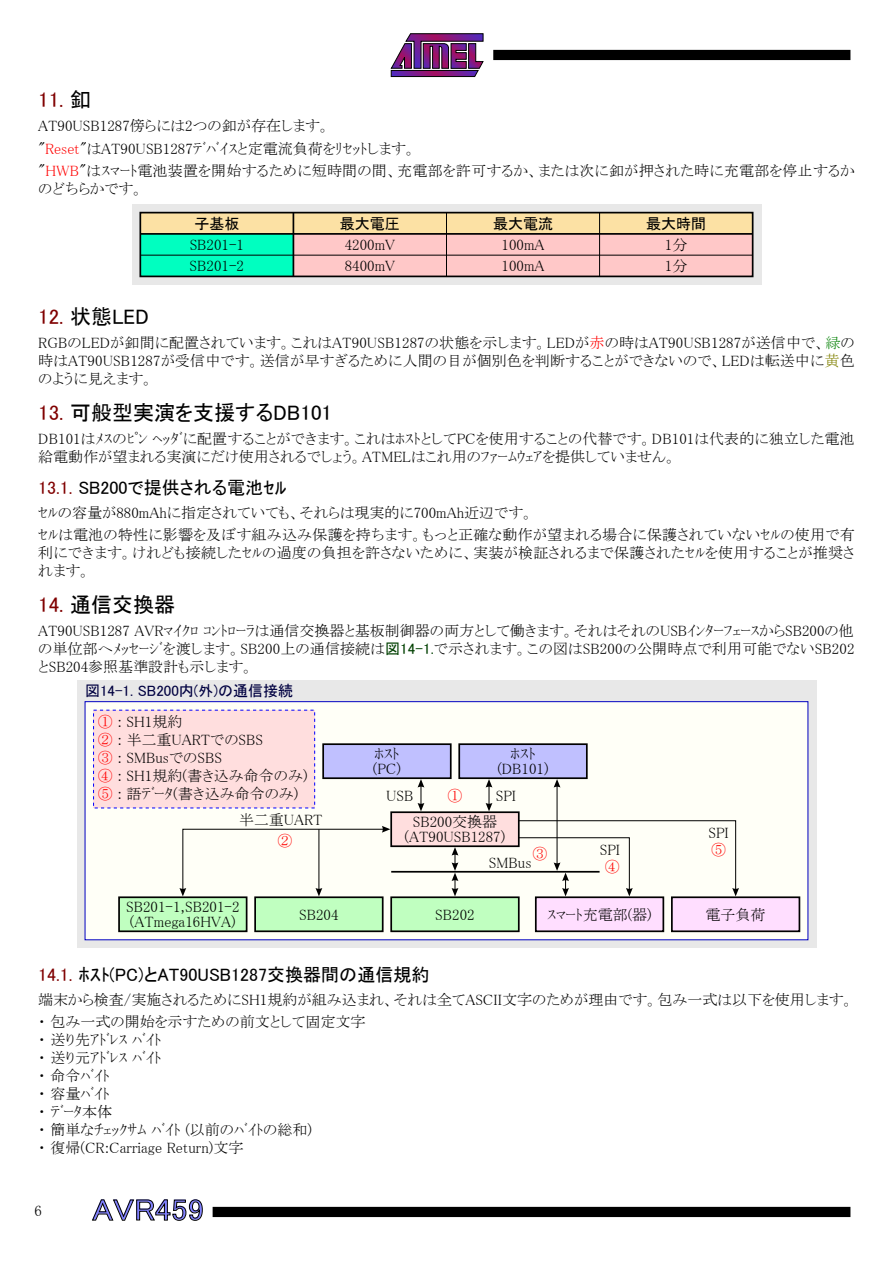
<style>
.page{position:relative;width:893px;height:1263px;background:#fff}
.page>*{position:absolute;margin:0;border:0;box-sizing:border-box;transform-origin:0 0}
.t1{font:30px "MS P Gothic";color:#8080ff;scale:1.1 1}
.t2{font:21px "MS P Gothic";color:#000}
.t3{font:21px "MS P Gothic";color:#800000}
.t4{font:18px "MS P Gothic";color:#000}
.t5{font:15px/18px "MS P Mincho";color:#000}
.t6{font:15px "MS P Gothic";color:#000040}
.t7{font:15px "MS P Gothic";color:#000}
.t8{font:15px "MS P Mincho";color:#f00}
.s1{color:#000}
.s2{color:#f00}
.s3{color:#800000}
.s4{color:#008000}
.s5{color:#808000}
.s6{font-family:"MS P Gothic";color:#004000}
</style>
<div class="page">
<svg style="left:390px;top:33px;width:94px;height:44px"></svg>
<div style="left:493px;top:50px;width:357px;height:10px;background:#000"></div>
<div style="left:213px;top:1207px;width:637px;height:10px;background:#000"></div>
<svg style="left:92px;top:1199px;width:111px;height:22px"></svg>
<div style="left:132px;top:204px;width:629px;height:81px;background:#e8e8e8"></div>
<div style="left:293px;top:234px;width:460px;height:42px;background:#ffc8c8"></div>
<div style="left:140px;top:234px;width:153px;height:42px;background:#00ffc0"></div>
<div style="left:140px;top:213px;width:613px;height:21px;background:#fce1a4"></div>
<div style="left:139px;top:212px;width:614px;height:65px;border:2px solid #000"></div>
<hr style="left:293px;top:213px;width:1px;height:63px;background:#000">
<hr style="left:140px;top:233px;width:613px;height:2px;background:#000">
<hr style="left:446px;top:213px;width:1px;height:63px;background:#000">
<hr style="left:599px;top:213px;width:1px;height:63px;background:#000">
<hr style="left:140px;top:255px;width:613px;height:1px;background:#000">
<div style="left:77px;top:680px;width:739px;height:268px;background:#e8e8e8"></div>
<div style="left:85px;top:702px;width:723px;height:238px;background:#fffff7"></div>
<div style="left:85px;top:701px;width:723px;height:239px;border:1px solid #0000c0"></div>
<div style="left:323px;top:744px;width:128px;height:34px;background:#c0c0ff"></div>
<div style="left:322px;top:743px;width:130px;height:36px;border:2px solid #000"></div>
<div style="left:459px;top:744px;width:128px;height:34px;background:#c0c0ff"></div>
<div style="left:458px;top:743px;width:130px;height:36px;border:2px solid #000"></div>
<div style="left:391px;top:812px;width:128px;height:34px;background:#ffdede"></div>
<div style="left:390px;top:811px;width:130px;height:36px;border:2px solid #000"></div>
<div style="left:119px;top:897px;width:128px;height:34px;background:#c0ffc0"></div>
<div style="left:118px;top:896px;width:129px;height:36px;border:2px solid #000"></div>
<div style="left:255px;top:897px;width:128px;height:34px;background:#c0ffc0"></div>
<div style="left:254px;top:896px;width:130px;height:36px;border:2px solid #000"></div>
<div style="left:391px;top:897px;width:128px;height:34px;background:#c0ffc0"></div>
<div style="left:390px;top:896px;width:130px;height:36px;border:2px solid #000"></div>
<div style="left:536px;top:897px;width:127px;height:34px;background:#ffdeff"></div>
<div style="left:535px;top:896px;width:129px;height:36px;border:2px solid #000"></div>
<div style="left:672px;top:897px;width:127px;height:34px;background:#ffdeff"></div>
<div style="left:671px;top:896px;width:129px;height:36px;border:2px solid #000"></div>
<hr style="left:391px;top:871px;width:209px;height:2px;background:#000">
<svg style="left:418px;top:779px;width:6px;height:32px"></svg>
<svg style="left:486px;top:779px;width:6px;height:32px"></svg>
<hr style="left:557px;top:782px;width:1px;height:85px;background:#000">
<svg style="left:554px;top:779px;width:6px;height:8px"></svg>
<svg style="left:452px;top:847px;width:6px;height:49px"></svg>
<svg style="left:518px;top:820px;width:221px;height:76px"></svg>
<svg style="left:179px;top:826px;width:211px;height:70px"></svg>
<div style="left:94px;top:710px;width:221px;height:98px;background:#ffdede"></div>
<h2 class="t3" style="left:38px;top:89px;width:54px">11. <span class="s1">釦</span></h2>
<p class="t5" style="left:38px;top:115px;width:818px;line-height:22.5px">AT90USB1287傍らには2つの釦が存在します。<br>"<span class="s2">Reset</span>"はAT90USB1287ﾃﾞﾊﾞｲｽと定電流負荷をﾘｾｯﾄします。<br>"<span class="s2">HWB</span>"はｽﾏｰﾄ電池装置を開始するために短時間の間、充電部を許可するか、または次に釦が押された時に充電部を停止するか</p>
<p class="t5" style="left:38px;top:180px;width:107px">のどちらかです。</p>
<p class="t7" style="left:194px;top:216px;width:46px">子基板</p>
<p class="t7" style="left:340px;top:216px;width:61px">最大電圧</p>
<p class="t5" style="left:190px;top:235px;width:56px">SB201-1</p>
<p class="t5" style="left:345px;top:235px;width:52px">4200mV</p>
<p class="t7" style="left:493px;top:216px;width:61px">最大電流</p>
<p class="t5" style="left:501px;top:235px;width:45px">100mA</p>
<p class="t7" style="left:646px;top:216px;width:61px">最大時間</p>
<p class="t5" style="left:665px;top:235px;width:24px">1分</p>
<p class="t5" style="left:190px;top:257px;width:56px">SB201-2</p>
<p class="t5" style="left:345px;top:257px;width:52px">8400mV</p>
<p class="t5" style="left:501px;top:257px;width:45px">100mA</p>
<p class="t5" style="left:665px;top:257px;width:24px">1分</p>
<h2 class="t2" style="left:38px;top:306px;width:112px"><span class="s3">12.</span> 状態LED</h2>
<p class="t5" style="left:38px;top:334px;width:818px;text-align:justify">RGBのLEDが釦間に配置されています。これはAT90USB1287の状態を示します。LEDが<span class="s2">赤</span>の時はAT90USB1287が送信中で、<span class="s4">緑</span>の時はAT90USB1287が受信中です。送信が早すぎるために人間の目が個別色を判断することができないので、LEDは転送中に<span class="s5">黄</span>色のように見えます。</p>
<h2 class="t2" style="left:38px;top:402px;width:295px"><span class="s3">13.</span> 可般型実演を支援するDB101</h2>
<p class="t5" style="left:38px;top:430px;width:818px">DB101はﾒｽのﾋﾟﾝ ﾍｯﾀﾞに配置することができます。これはﾎｽﾄとしてPCを使用することの代替です。DB101は代表的に独立した電池給電動作が望まれる実演にだけ使用されるでしょう。ATMELはこれ用のﾌｧｰﾑｳｪｱを提供していません。</p>
<p class="t4" style="left:38px;top:478px;width:250px"><span class="s3">13.1.</span> SB200で提供される電池ｾﾙ</p>
<p class="t5" style="left:38px;top:501px;width:818px;line-height:22.5px">ｾﾙの容量が880mAhに指定されていても、それらは現実的に700mAh近辺です。<br>ｾﾙは電池の特性に影響を及ぼす組み込み保護を持ちます。もっと正確な動作が望まれる場合に保護されていないｾﾙの使用で有</p>
<p class="t5" style="left:38px;top:544px;width:818px">利にできます。けれども接続したｾﾙの過度の負担を許さないために、実装が検証されるまで保護されたｾﾙを使用することが推奨されます。</p>
<h2 class="t2" style="left:38px;top:594px;width:138px"><span class="s3">14.</span> 通信交換器</h2>
<p class="t5" style="left:38px;top:622px;width:818px;text-align:justify">AT90USB1287 AVRﾏｲｸﾛ ｺﾝﾄﾛｰﾗは通信交換器と基板制御器の両方として働きます。それはそれのUSBｲﾝﾀｰﾌｪｰｽからSB200の他の単位部へﾒｯｾｰｼﾞを渡します。SB200上の通信接続は<span class="s6">図14-1.</span>で示されます。この図はSB200の公開時点で利用可能でないSB202とSB204参照基準設計も示します。</p>
<p class="t6" style="left:85px;top:683px;width:210px">図14-1. SB200内(外)の通信接続</p>
<p class="t5" style="left:98px;top:713px;width:211px"><span class="s2">①</span> : SH1規約<br><span class="s2">②</span> : 半二重UARTでのSBS<br><span class="s2">③</span> : SMBusでのSBS<br><span class="s2">④</span> : SH1規約(書き込み命令のみ)<br><span class="s2">⑤</span> : 語ﾃﾞｰﾀ(書き込み命令のみ)</p>
<p class="t5" style="left:239px;top:810px;width:85px">半二重UART</p>
<p class="t8" style="left:277px;top:833px;width:16px">②</p>
<p class="t5" style="left:373px;top:746px;width:30px;line-height:15px">ﾎｽﾄ(PC)</p>
<p class="t5" style="left:497px;top:746px;width:53px;line-height:15px;text-align:center">ﾎｽﾄ(DB101)</p>
<p class="t5" style="left:405px;top:814px;width:102px;line-height:15px;text-align:center">SB200交換器(AT90USB1287)</p>
<p class="t8" style="left:447px;top:788px;width:16px">①</p>
<p class="t5" style="left:386px;top:786px;width:29px">USB</p>
<p class="t5" style="left:496px;top:786px;width:22px">SPI</p>
<p class="t8" style="left:532px;top:846px;width:16px">③</p>
<p class="t5" style="left:489px;top:853px;width:44px">SMBus</p>
<p class="t5" style="left:600px;top:840px;width:22px">SPI</p>
<p class="t8" style="left:605px;top:859px;width:16px">④</p>
<p class="t5" style="left:708px;top:823px;width:22px">SPI</p>
<p class="t8" style="left:711px;top:842px;width:16px">⑤</p>
<p class="t5" style="left:126px;top:899px;width:115px;line-height:15px">SB201-1,SB201-2 (ATmega16HVA)</p>
<p class="t5" style="left:299px;top:905px;width:41px">SB204</p>
<p class="t5" style="left:435px;top:905px;width:41px">SB202</p>
<p class="t5" style="left:547px;top:905px;width:106px">ｽﾏｰﾄ充電部(器)</p>
<p class="t5" style="left:706px;top:905px;width:61px">電子負荷</p>
<p class="t4" style="left:38px;top:965px;width:393px"><span class="s3">14.1.</span> ﾎｽﾄ(PC)とAT90USB1287交換器間の通信規約</p>
<p class="t5" style="left:38px;top:988px;width:817px;line-height:22.5px">端末から検査/実施されるためにSH1規約が組み込まれ、それは全てASCII文字のためが理由です。包み一式は以下を使用します。・ 包み一式の開始を示すための前文として固定文字</p>
<p class="t5" style="left:38px;top:1031px;width:275px">・ 送り先ｱﾄﾞﾚｽ ﾊﾞｲﾄ<br>・ 送り元ｱﾄﾞﾚｽ ﾊﾞｲﾄ<br>・ 命令ﾊﾞｲﾄ<br>・ 容量ﾊﾞｲﾄ<br>・ ﾃﾞｰﾀ本体<br>・ 簡単なﾁｪｯｸｻﾑ ﾊﾞｲﾄ (以前のﾊﾞｲﾄの総和)・ 復帰(CR:Carriage Return)文字</p>
<p class="t5" style="left:35px;top:1202px;width:9px">6</p>
<h1 class="t1" style="left:92px;top:1195px;width:103px">AVR459</h1>
</div>
